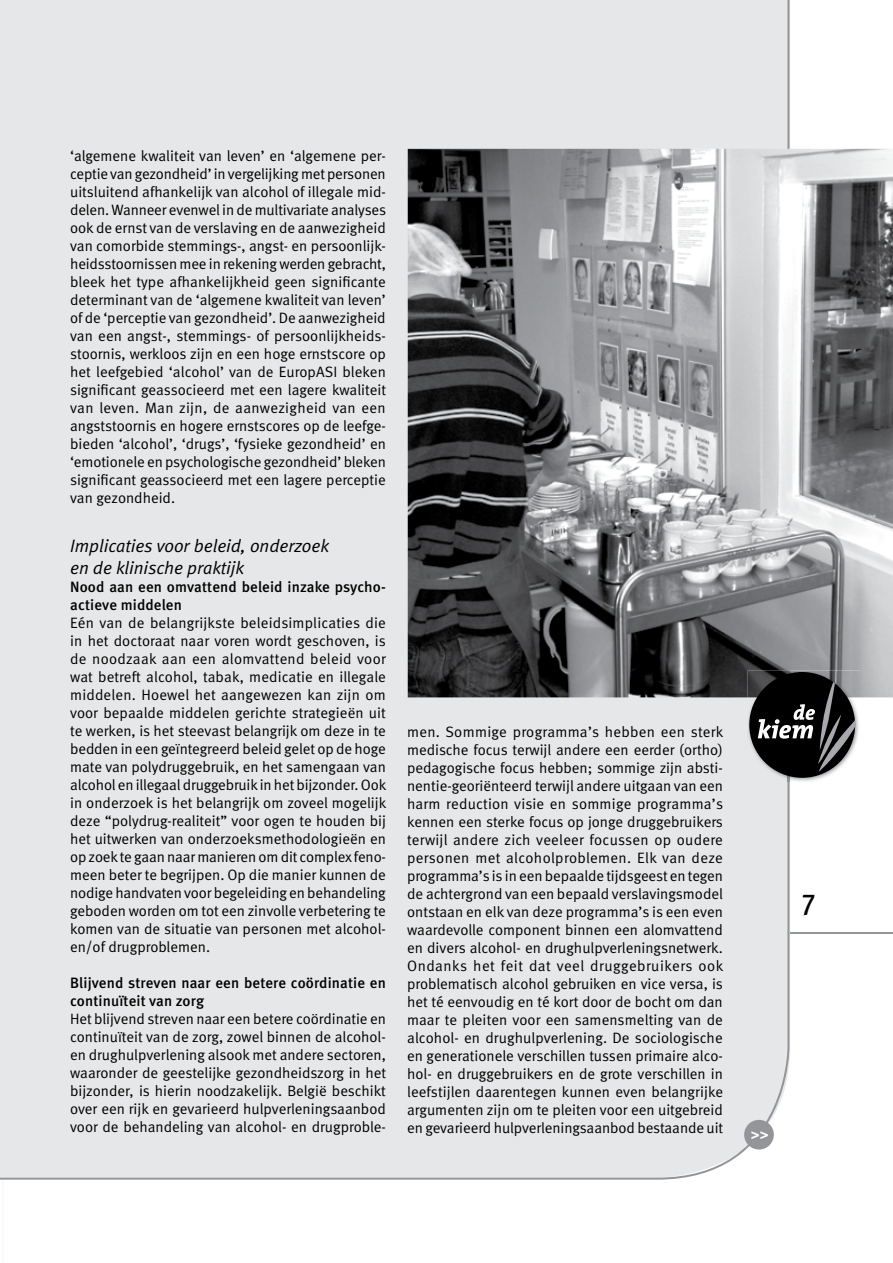
<style>
.page{position:relative;width:893px;height:1263px;background:#fff}
.page>*{position:absolute;margin:0;border:0;box-sizing:border-box;transform-origin:0 0}
.t1{font:500 30px "Meta Cond";color:#000}
.t2{font:italic 18px/22.5px "Meta Normal";color:#000}
.t3{font:15px/18px "Meta Normal";color:#000;text-align:justify}
.t4{font:15px/18px "Meta Medium LF";letter-spacing:.01em;color:#000}
.t5{font:900 15px "Frutiger";color:#fff}
</style>
<div class="page">
<div style="left:0;top:0;width:789px;height:1180px;background:#e6e7e8"></div>
<hr style="left:790px;top:932px;width:103px;height:1px;background:#939598">
<img style="left:408px;top:149px;width:485px;height:548px">
<div style="left:744px;top:1120px;width:30px;height:29px;background:#939598;border-radius:50%"></div>
<img style="left:748px;top:670px;width:112px;height:112px">
<img style="left:787px;top:776px;width:2px;height:6px">
<div style="left:749px;top:672px;width:106px;height:106px;background:#000;border-radius:50%"></div>
<svg style="left:758px;top:682px;width:97px;height:89px"></svg>
<p class="t3" style="left:70px;top:146px;width:317px">‘algemene kwaliteit van leven’ en ‘algemene per&shy;ceptie van gezondheid’ in vergelijking met personen uitsluitend afhankelijk van alcohol of illegale mid&shy;delen. Wanneer evenwel in de multivariate analyses ook de ernst van de verslaving en de aanwezigheid van comorbide stemmings-, angst- en persoonlijk&shy;heidsstoornissen mee in rekening werden gebracht, bleek het type afhankelijkheid geen significante determinant van de ‘algemene kwaliteit van leven’ of de ‘perceptie van gezondheid’. De aanwezigheid van een angst-, stemmings- of persoonlijkheids&shy;stoornis, werkloos zijn en een hoge ernstscore op het leefgebied ‘alcohol’ van de EuropASI bleken significant geassocieerd met een lagere kwaliteit van leven. Man zijn, de aanwezigheid van een angststoornis en hogere ernstscores op de leefge&shy;bieden ‘alcohol’, ‘drugs’, ‘fysieke gezondheid’ en ‘emotionele en psychologische gezondheid’ bleken significant geassocieerd met een lagere perceptie van gezondheid.</p>
<p class="t2" style="left:70px;top:534px;width:260px">Implicaties voor beleid, onderzoek en de klinische praktijk</p>
<p class="t4" style="left:70px;top:578px;width:317px">Nood aan een omvattend beleid inzake psycho&shy;actieve middelen</p>
<p class="t3" style="left:70px;top:614px;width:318px">Eén van de belangrijkste beleidsimplicaties die in het doctoraat naar voren wordt geschoven, is de noodzaak aan een alomvattend beleid voor wat betreft alcohol, tabak, medicatie en illegale middelen. Hoewel het aangewezen kan zijn om voor bepaalde middelen gerichte strategieën uit te werken, is het steevast belangrijk om deze in te bedden in een geïntegreerd beleid gelet op de hoge mate van polydruggebruik, en het samengaan van alcohol en illegaal druggebruik in het bijzonder. Ook in onderzoek is het belangrijk om zoveel mogelijk deze “polydrug-realiteit” voor ogen te houden bij het uitwerken van onderzoeksmethodologieën en op zoek te gaan naar manieren om dit complex feno&shy;meen beter te begrijpen. Op die manier kunnen de nodige handvaten voor begeleiding en behandeling geboden worden om tot een zinvolle verbetering te komen van de situatie van personen met alcohol&shy;en/of drugproblemen.</p>
<p class="t4" style="left:70px;top:974px;width:317px">Blijvend streven naar een betere coördinatie en continuïteit van zorg</p>
<p class="t3" style="left:70px;top:1010px;width:317px">Het blijvend streven naar een betere coördinatie en continuïteit van de zorg, zowel binnen de alcohol&shy;en drughulpverlening alsook met andere sectoren, waaronder de geestelijke gezondheidszorg in het bijzonder, is hierin noodzakelijk. België beschikt over een rijk en gevarieerd hulpverleningsaanbod voor de behandeling van alcohol- en drugproble-</p>
<p class="t3" style="left:407px;top:722px;width:318px">men. Sommige programma’s hebben een sterk medische focus terwijl andere een eerder (ortho) pedagogische focus hebben; sommige zijn absti&shy;nentie-georiënteerd terwijl andere uitgaan van een harm reduction visie en sommige programma’s kennen een sterke focus op jonge druggebruikers terwijl andere zich veeleer focussen op oudere personen met alcoholproblemen. Elk van deze programma’s is in een bepaalde tijdsgeest en tegen de achtergrond van een bepaald verslavingsmodel ontstaan en elk van deze programma’s is een even waardevolle component binnen een alomvattend en divers alcohol- en drughulpverleningsnetwerk.<br>Ondanks het feit dat veel druggebruikers ook problematisch alcohol gebruiken en vice versa, is het té eenvoudig en té kort door de bocht om dan maar te pleiten voor een samensmelting van de alcohol- en drughulpverlening. De sociologische en generationele verschillen tussen primaire alco&shy;hol- en druggebruikers en de grote verschillen in leefstijlen daarentegen kunnen even belangrijke argumenten zijn om te pleiten voor een uitgebreid en gevarieerd hulpverleningsaanbod bestaande uit</p>
<p class="t5" style="left:751px;top:1124px;width:19px">&gt;&gt;</p>
<h1 class="t1" style="left:802px;top:882px;width:15px">7</h1>
</div>
